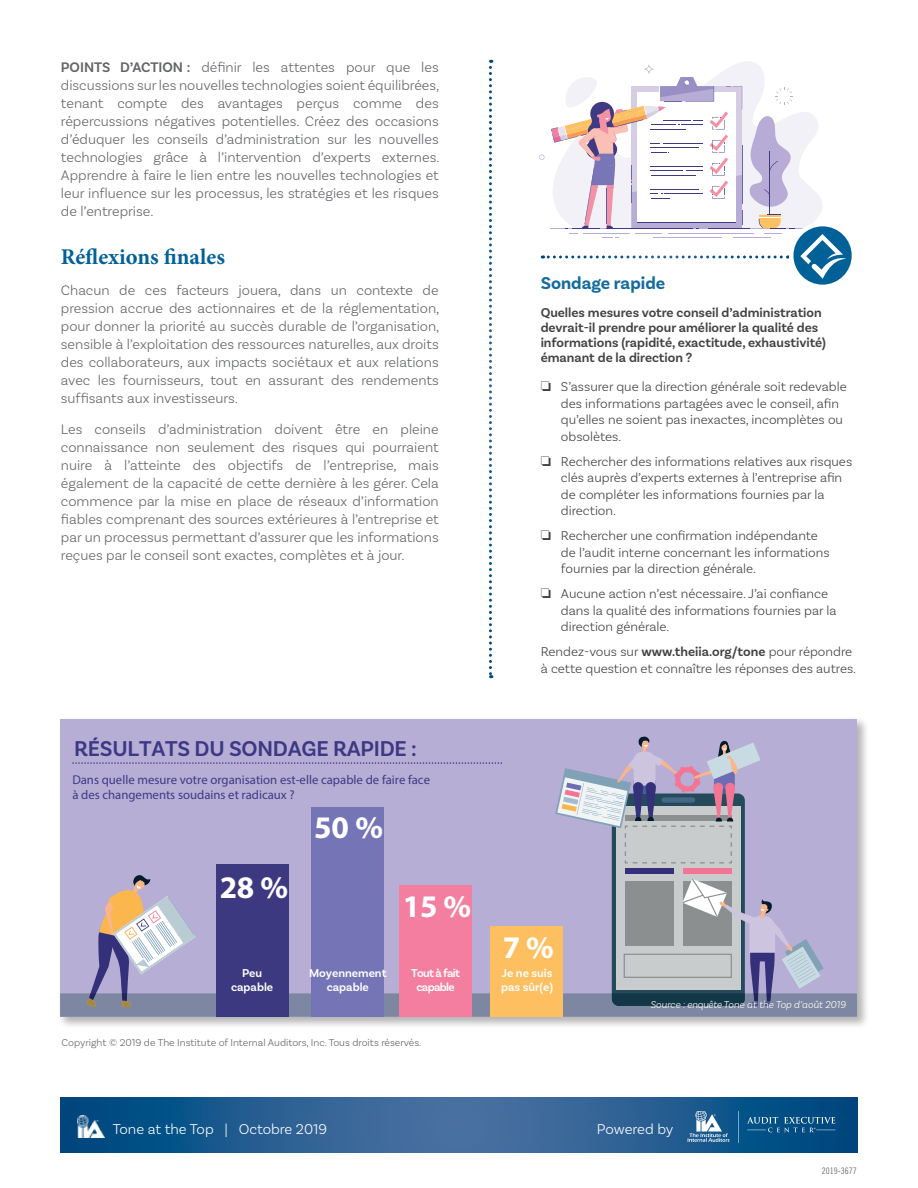
<style>
.page{position:relative;width:918px;height:1188px;background:#fff}
.page>*{position:absolute;margin:0;border:0;box-sizing:border-box;transform-origin:0 0}
.t1{font:700 31.5px "Myriad Pro";color:#fff}
.t2{font:600 22.5px "Basic Sans";letter-spacing:-.01em;color:#3c3884}
.t3{font:700 22.5px "Minion Pro";color:#006198}
.t4{font:700 18px "Basic Sans";color:#156b9e}
.t5{font:300 15px "Basic Sans";letter-spacing:-.005em;color:#fff}
.t6{font:300 14.55px/18px "Basic Sans";color:#636466;text-align:justify}
.t7{font:300 13.5px/16.5px "Basic Sans";color:#414042}
.t8{font:600 13.5px/15px "Basic Sans";color:#414042}
.t9{font:12.75px/15.3px "Myriad Pro";color:#3d3a83}
.t10{font:600 12px/14.4px "Basic Sans";color:#fff;text-align:center}
.t11{font:600 12px/14.4px "Basic Sans";letter-spacing:-.055em;color:#fff;text-align:center}
.t12{font:300 10.5px "Basic Sans";color:#636466}
.t13{font:italic 300 10.5px "Basic Sans";color:#fff}
.t14{font:9px "Trade Gothic Cond Eighteen";color:#6d6e71}
.s1{font-weight:600}
</style>
<div class="page">
<svg style="left:60px;top:1098px;width:798px;height:55px;background:#245d91"></svg>
<img style="left:78px;top:1116px;width:26px;height:22px">
<svg style="left:688px;top:1112px;width:42px;height:30px"></svg>
<svg style="left:738px;top:1112px;width:1px;height:31px"></svg>
<svg style="left:747px;top:1117px;width:89px;height:15px"></svg>
<div style="left:57px;top:717px;width:812px;height:312px;background:#000;opacity:.3"></div>
<div style="left:60px;top:719px;width:797px;height:298px;background:#b6aed5"></div>
<div style="left:616px;top:807px;width:125px;height:183px;background:#c9cccc"></div>
<div style="left:625px;top:868px;width:48px;height:6px;background:#343079"></div>
<div style="left:683px;top:868px;width:48px;height:6px;background:#f27694"></div>
<svg style="left:555px;top:737px;width:206px;height:126px"></svg>
<svg style="left:60px;top:874px;width:797px;height:143px"></svg>
<svg style="left:72px;top:762px;width:430px;height:2px"></svg>
<div style="left:490px;top:927px;width:73px;height:90px;background:#fdbf60"></div>
<div style="left:399px;top:886px;width:73px;height:131px;background:#f37e9f"></div>
<div style="left:311px;top:807px;width:73px;height:210px;background:#7474b7"></div>
<div style="left:216px;top:864px;width:73px;height:153px;background:#3d3981"></div>
<svg style="left:489px;top:60px;width:3px;height:618px"></svg>
<svg style="left:791px;top:224px;width:63px;height:63px"></svg>
<div style="left:789px;top:222px;width:67px;height:67px;border:4px solid #fff;border-radius:50%"></div>
<svg style="left:539px;top:65px;width:308px;height:214px"></svg>
<p class="t6" style="left:61px;top:58px;width:380px"><span class="s1">POINTS D’ACTION :</span> définir les attentes pour que les discussions sur les nouvelles technologies soient équilibrées, tenant compte des avantages perçus comme des répercussions négatives potentielles. Créez des occasions d’éduquer les conseils d’administration sur les nouvelles technologies grâce à l’intervention d’experts externes.<br>Apprendre à faire le lien entre les nouvelles technologies et leur influence sur les processus, les stratégies et les risques de l’entreprise.</p>
<h2 class="t3" style="left:61px;top:241px;width:166px">Réflexions finales</h2>
<p class="t6" style="left:61px;top:281px;width:380px">Chacun de ces facteurs jouera, dans un contexte de pression accrue des actionnaires et de la réglementation, pour donner la priorité au succès durable de l’organisation, sensible à l’exploitation des ressources naturelles, aux droits des collaborateurs, aux impacts sociétaux et aux relations avec les fournisseurs, tout en assurant des rendements suffisants aux investisseurs.</p>
<p class="t6" style="left:61px;top:420px;width:379px">Les conseils d’administration doivent être en pleine connaissance non seulement des risques qui pourraient nuire à l’atteinte des objectifs de l’entreprise, mais également de la capacité de cette dernière à les gérer. Cela commence par la mise en place de réseaux d’information fiables comprenant des sources extérieures à l’entreprise et par un processus permettant d’assurer que les informations reçues par le conseil sont exactes, complètes et à jour.</p>
<h2 class="t2" style="left:74px;top:735px;width:344px">RÉSULTATS DU SONDAGE RAPIDE :</h2>
<p class="t9" style="left:72px;top:772px;width:359px">Dans quelle mesure votre organisation est-elle capable de faire face à des changements soudains et radicaux ?</p>
<h1 class="t1" style="left:220px;top:867px;width:70px">28%</h1>
<h1 class="t1" style="left:314px;top:807px;width:71px">50 %</h1>
<h1 class="t1" style="left:403px;top:886px;width:70px">15 %</h1>
<p class="t4" style="left:541px;top:272px;width:126px">Sondage rapide</p>
<p class="t8" style="left:541px;top:305px;width:287px">Quelles mesures votre conseil d’administration devrait-il prendre pour améliorer la qualité des informations (rapidité, exactitude, exhaustivité) émanant de la direction ?</p>
<p class="t7" style="left:561px;top:378px;width:287px;text-indent:-20px">❏ S’assurer que la direction générale soit redevable des informations partagées avec le conseil, afin qu’elles ne soient pas inexactes, incomplètes ou obsolètes.</p>
<p class="t7" style="left:561px;top:453px;width:293px;text-indent:-20px">❏ Rechercher des informations relatives aux risques clés auprès d’experts externes à l’entreprise afin de compléter les informations fournies par la direction.</p>
<p class="t7" style="left:561px;top:527px;width:270px;text-indent:-20px">❏ Rechercher une confirmation indépendante de l’audit interne concernant les informations fournies par la direction générale.</p>
<p class="t7" style="left:561px;top:585px;width:277px;text-indent:-20px">❏ Aucune action n’est nécessaire. J’ai confiance dans la qualité des informations fournies par la direction générale.</p>
<p class="t7" style="left:541px;top:643px;width:317px">Rendez-vous sur <span class="s1">www.theiia.org/tone</span> pour répondre à cette question et connaître les réponses des autres.</p>
<h1 class="t1" style="left:503px;top:927px;width:52px">7 %</h1>
<p class="t10" style="left:231px;top:966px;width:44px">Peu capable</p>
<p class="t10" style="left:309px;top:966px;width:79px">Moyennement capable</p>
<p class="t11" style="left:411px;top:966px;width:51px">Tout à fait capable</p>
<p class="t10" style="left:501px;top:966px;width:53px;text-align:left">Je ne suis pas sûr(e)</p>
<p class="t12" style="left:62px;top:1036px;width:361px">Copyright © 2019 de The Institute of Internal Auditors, Inc. Tous droits réservés.</p>
<p class="t13" style="left:650px;top:999px;width:197px">Source : enquête Tone at the Top d’août 2019</p>
<p class="t5" style="left:113px;top:1120px;width:216px">Tone at the Top | Octobre 2019</p>
<p class="t5" style="left:597px;top:1120px;width:78px">Powered by</p>
<p class="t14" style="left:822px;top:1165px;width:36px">2019-3677</p>
</div>
